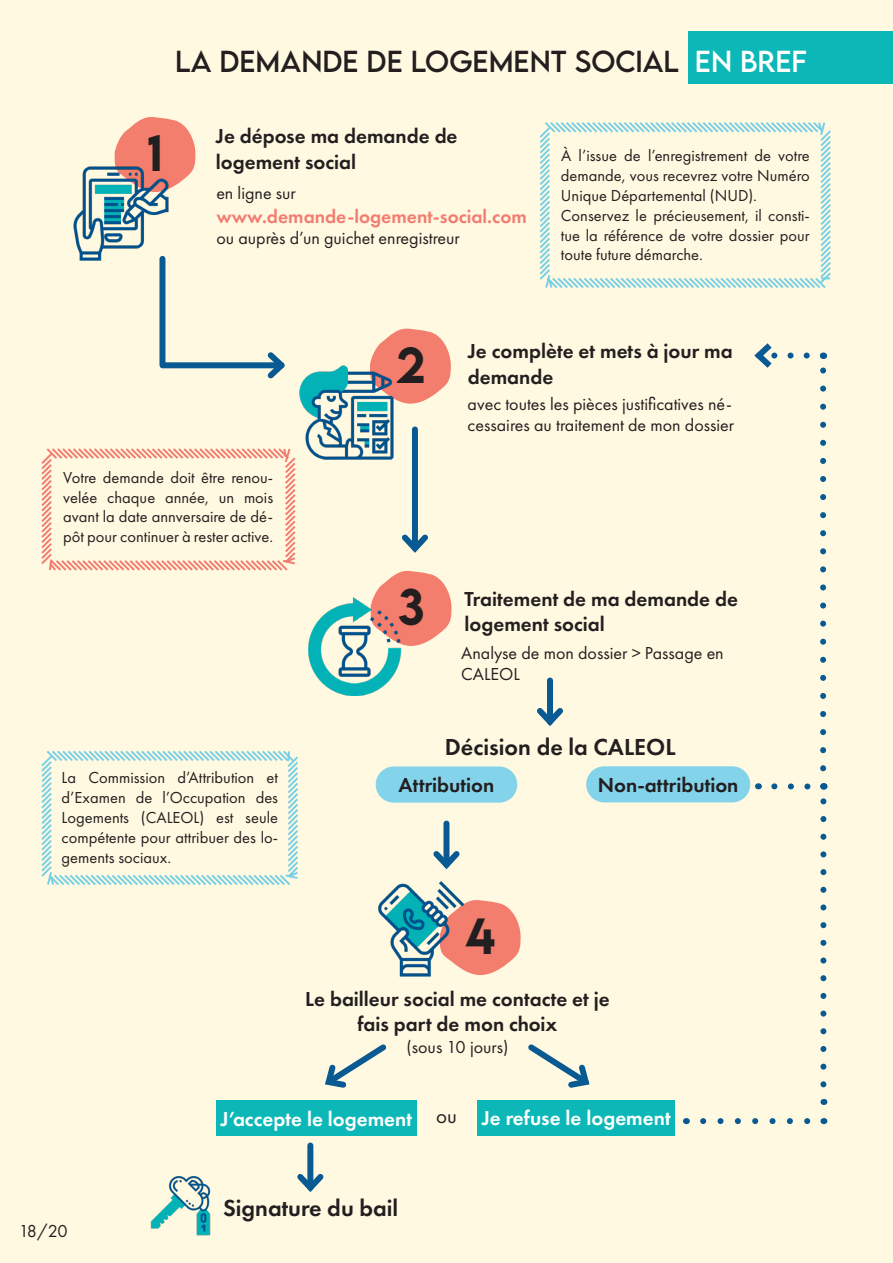
<style>
.page{position:relative;width:893px;height:1263px;background:#fff9e1}
.page>*{position:absolute;margin:0;border:0;box-sizing:border-box;transform-origin:0 0}
.t1{font:500 45px "LEMONMILK";color:#231f20}
.t2{font:27px "LEMONMILK";color:#231f20}
.t3{font:600 24px "Futura PT";color:#231f20}
.t4{font:600 21px/25.2px "Futura PT";color:#231f20}
.t5{font:600 21px "Futura PT";color:#fff}
.t6{font:21px "Futura PT";color:#231f20}
.t7{font:600 19.5px "Futura PT";color:#f37c71}
.t8{font:18px/21.6px "Futura PT";color:#231f20}
.t9{font:16.5px/19.8px "Futura PT";color:#231f20;text-align:justify}
.s1{color:#fff}
</style>
<div class="page">
<div style="left:586px;top:766px;width:164px;height:36px;background:#83d4eb;border-radius:18px"></div>
<div style="left:216px;top:1100px;width:201px;height:36px;background:#0cb8b7"></div>
<div style="left:478px;top:1100px;width:197px;height:36px;background:#0cb8b7"></div>
<div style="left:376px;top:766px;width:141px;height:37px;background:#83d4eb;border-radius:18px"></div>
<svg style="left:114px;top:117px;width:81px;height:72px"></svg>
<svg style="left:370px;top:328px;width:81px;height:76px"></svg>
<svg style="left:373px;top:570px;width:78px;height:76px"></svg>
<svg style="left:470px;top:900px;width:51px;height:75px"></svg>
<div style="left:689px;top:32px;width:204px;height:52px;background:#0cb8b7"></div>
<svg style="left:774px;top:783px;width:37px;height:6px"></svg>
<svg style="left:703px;top:1118px;width:108px;height:6px"></svg>
<svg style="left:820px;top:367px;width:6px;height:401px"></svg>
<svg style="left:820px;top:798px;width:6px;height:286px"></svg>
<div style="left:159px;top:259px;width:6px;height:105px;background:#095a92"></div>
<div style="left:162px;top:362px;width:120px;height:6px;background:#095a92"></div>
<svg style="left:262px;top:352px;width:23px;height:27px"></svg>
<div style="left:412px;top:429px;width:6px;height:119px;background:#095a92"></div>
<svg style="left:402px;top:534px;width:26px;height:19px"></svg>
<div style="left:547px;top:680px;width:6px;height:42px;background:#095a92"></div>
<svg style="left:537px;top:708px;width:26px;height:18px"></svg>
<div style="left:443px;top:823px;width:6px;height:42px;background:#095a92"></div>
<svg style="left:433px;top:845px;width:27px;height:25px"></svg>
<svg style="left:325px;top:1044px;width:62px;height:44px"></svg>
<svg style="left:528px;top:1044px;width:62px;height:44px"></svg>
<div style="left:307px;top:1145px;width:6px;height:43px;background:#095a92"></div>
<svg style="left:297px;top:1168px;width:27px;height:24px"></svg>
<svg style="left:754px;top:343px;width:53px;height:25px"></svg>
<img style="left:309px;top:598px;width:98px;height:98px">
<img style="left:378px;top:881px;width:92px;height:96px">
<img style="left:151px;top:1176px;width:60px;height:59px">
<img style="left:299px;top:365px;width:95px;height:95px">
<img style="left:73px;top:165px;width:96px;height:97px">
<svg style="left:539px;top:122px;width:292px;height:166px"></svg>
<svg style="left:41px;top:448px;width:255px;height:123px"></svg>
<svg style="left:41px;top:750px;width:257px;height:135px"></svg>
<p class="t2" style="left:175px;top:43px;width:633px">LA DEMANDE DE LOGEMENT SOCIAL <span class="s1">EN BREF</span></p>
<p class="t1" style="left:147px;top:124px;width:17px">1</p>
<p class="t4" style="left:216px;top:124px;width:243px">Je dépose ma demande de logement social</p>
<p class="t8" style="left:216px;top:182px;width:81px">en ligne sur</p>
<p class="t7" style="left:216px;top:204px;width:312px">www.demande-logement-social.com</p>
<p class="t8" style="left:216px;top:227px;width:245px">ou auprès d’un guichet enregistreur</p>
<p class="t9" style="left:561px;top:146px;width:250px">À l’issue de l’enregistrement de votre demande, vous recevrez votre Numéro Unique Départemental (NUD).</p>
<p class="t9" style="left:561px;top:205px;width:250px">Conservez le précieusement, il consti&shy;tue la référence de votre dossier pour toute future démarche.</p>
<p class="t1" style="left:395px;top:335px;width:31px">2</p>
<p class="t4" style="left:468px;top:338px;width:266px">Je complète et mets à jour ma demande</p>
<p class="t8" style="left:468px;top:393px;width:268px">avec toutes les pièces justificatives né&shy;cessaires au traitement de mon dossier</p>
<p class="t9" style="left:63px;top:467px;width:211px">Votre demande doit être renou&shy;velée chaque année, un mois avant la date annversaire de dé&shy;pôt pour continuer à rester active.</p>
<p class="t9" style="left:62px;top:768px;width:218px">La Commission d’Attribution et d’Examen de l’Occupation des Logements (CALEOL) est seule compétente pour attribuer des lo&shy;gements sociaux.</p>
<p class="t1" style="left:397px;top:578px;width:29px">3</p>
<p class="t4" style="left:465px;top:586px;width:275px">Traitement de ma demande de logement social</p>
<p class="t8" style="left:461px;top:642px;width:264px">Analyse de mon dossier &gt; Passage en<br>CALEOL</p>
<p class="t3" style="left:445px;top:732px;width:232px">Décision de la CALEOL</p>
<p class="t4" style="left:399px;top:772px;width:97px">Attribution</p>
<p class="t4" style="left:598px;top:772px;width:142px">Non-attribution</p>
<p class="t1" style="left:465px;top:907px;width:32px">4</p>
<p class="t4" style="left:305px;top:986px;width:306px;text-align:center">Le bailleur social me contacte et je fais part de mon choix</p>
<p class="t8" style="left:407px;top:1036px;width:103px">(sous 10 jours)</p>
<p class="t5" style="left:221px;top:1106px;width:193px">J’accepte le logement</p>
<p class="t6" style="left:436px;top:1103px;width:22px">ou</p>
<p class="t5" style="left:482px;top:1105px;width:190px">Je refuse le logement</p>
<p class="t8" style="left:19px;top:1220px;width:50px">18/20</p>
<p class="t3" style="left:223px;top:1193px;width:177px">Signature du bail</p>
</div>
